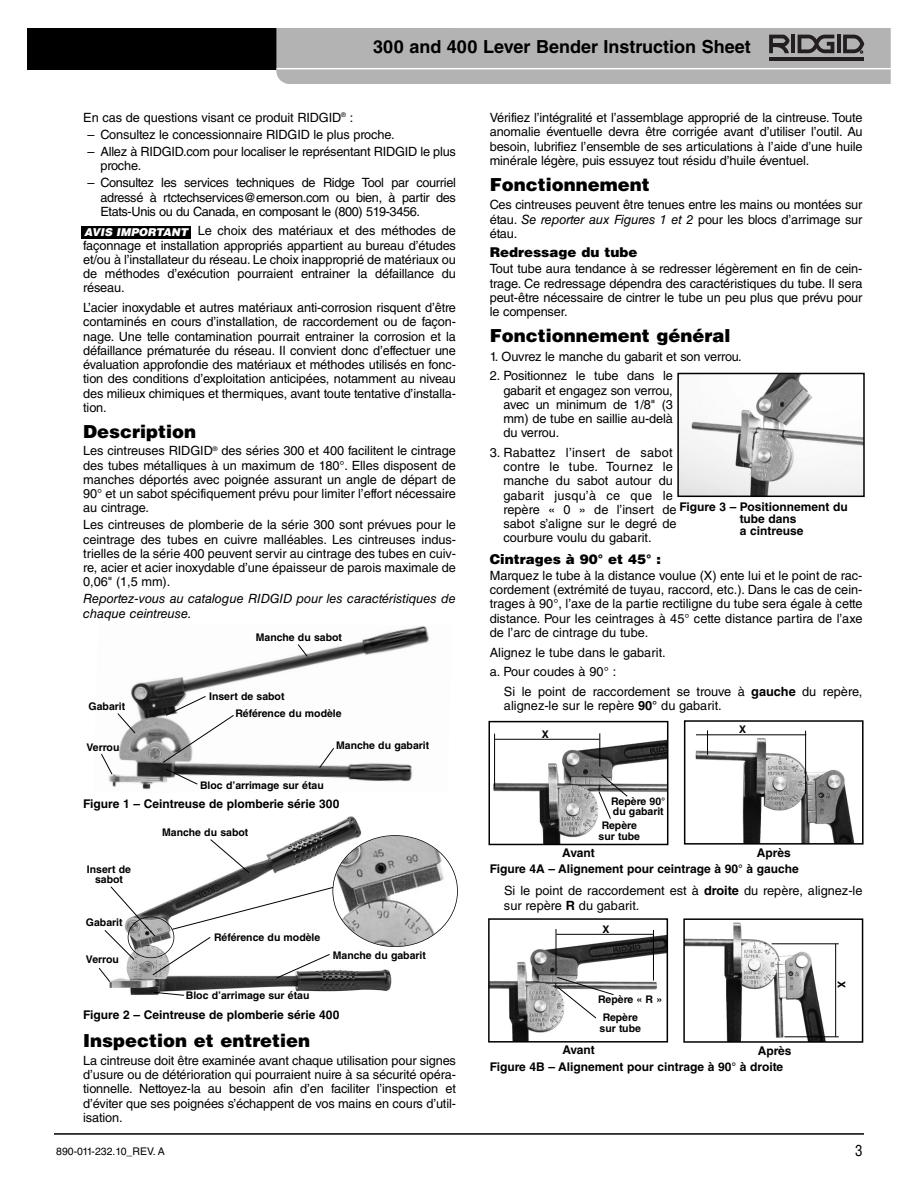
<style>
.page{position:relative;width:918px;height:1188px;background:#fff}
.page>*{position:absolute;margin:0;border:0;box-sizing:border-box;transform-origin:0 0}
.t1{font:900 18px "Helvetica LT Std";color:#000}
.t2{font:700 18px "Helvetica LT Std";color:#000}
.t3{font:condensed 15px "Helvetica LT Std";color:#000}
.t4{font:900 13.5px "Helvetica LT Std";color:#000}
.t5{font:12.75px/14.2px "Helvetica LT Std";letter-spacing:-.01em;color:#000;text-align:justify}
.t6{font:italic 12.75px/14.2px "Helvetica LT Std";letter-spacing:-.005em;color:#000}
.t7{font:700 12px/12px "Helvetica LT Std";color:#000}
.t8{font:italic 900 10.8px "Helvetica LT Std";color:#fff}
.t9{font:700 10.5px/10.5px "Helvetica LT Std";color:#000}
.t10{font:10.5px "Helvetica LT Std";color:#000}
.s1{font-style:italic}
.s2{font-weight:700}
</style>
<div class="page">
<div style="left:27px;top:28px;width:428px;height:41px;background:#000"></div>
<svg style="left:276px;top:28px;width:615px;height:56px;background:#afafaf"></svg>
<hr style="left:54px;top:1133px;width:810px;height:2px;background:#000">
<img style="left:108px;top:626px;width:322px;height:164px">
<svg style="left:297px;top:643px;width:11px;height:15px"></svg>
<svg style="left:117px;top:713px;width:19px;height:21px"></svg>
<div style="left:82px;top:227px;width:109px;height:12px;background:#000"></div>
<svg style="left:101px;top:753px;width:12px;height:22px"></svg>
<img style="left:493px;top:733px;width:172px;height:109px">
<div style="left:488px;top:721px;width:180px;height:124px;border:2px solid #000"></div>
<img style="left:695px;top:730px;width:159px;height:112px">
<div style="left:684px;top:720px;width:180px;height:125px;border:2px solid #000"></div>
<hr style="left:494px;top:734px;width:1px;height:53px;background:#000">
<hr style="left:599px;top:733px;width:1px;height:34px;background:#000">
<hr style="left:494px;top:739px;width:105px;height:1px;background:#000">
<svg style="left:598px;top:774px;width:30px;height:46px"></svg>
<svg style="left:707px;top:730px;width:1px;height:25px"></svg>
<hr style="left:805px;top:731px;width:1px;height:63px;background:#000">
<hr style="left:696px;top:734px;width:110px;height:1px;background:#000">
<img style="left:109px;top:816px;width:329px;height:179px">
<svg style="left:319px;top:747px;width:16px;height:22px"></svg>
<svg style="left:162px;top:695px;width:73px;height:90px"></svg>
<svg style="left:210px;top:839px;width:40px;height:35px"></svg>
<svg style="left:153px;top:991px;width:32px;height:5px"></svg>
<img style="left:680px;top:376px;width:182px;height:118px">
<div style="left:677px;top:373px;width:188px;height:124px;border:2px solid #000"></div>
<img style="left:491px;top:932px;width:174px;height:108px">
<div style="left:488px;top:918px;width:180px;height:125px;border:2px solid #000"></div>
<img style="left:686px;top:922px;width:153px;height:118px">
<div style="left:683px;top:918px;width:180px;height:125px;border:2px solid #000"></div>
<hr style="left:772px;top:943px;width:67px;height:1px;background:#000">
<hr style="left:784px;top:1036px;width:55px;height:1px;background:#000">
<hr style="left:835px;top:944px;width:1px;height:93px;background:#000">
<svg style="left:556px;top:976px;width:58px;height:43px"></svg>
<hr style="left:556px;top:929px;width:1px;height:46px;background:#000">
<hr style="left:653px;top:930px;width:1px;height:51px;background:#000">
<hr style="left:556px;top:934px;width:97px;height:1px;background:#000">
<img style="left:333px;top:836px;width:124px;height:110px;border-radius:50%">
<svg style="left:98px;top:886px;width:236px;height:97px"></svg>
<h1 class="t2" style="left:373px;top:40px;width:379px">300 and 400 Lever Bender Instruction Sheet</h1>
<p class="t5" style="left:83px;top:112px;width:271px">En cas de questions visant ce produit RIDGID<sup>®</sup> :</p>
<p class="t5" style="left:88px;top:129px;width:309px">– Consultez le concessionnaire RIDGID le plus proche.</p>
<p class="t5" style="left:100px;top:146px;width:357px;text-indent:-13px">– Allez à RIDGID.com pour localiser le représentant RIDGID le plus proche.</p>
<p class="t5" style="left:100px;top:177px;width:357px;text-indent:-13px">– Consultez les services techniques de Ridge Tool par courriel adressé à rtctechservices@emerson.com ou bien, à partir des Etats-Unis ou du Canada, en composant le (800) 519-3456.</p>
<p class="t5" style="left:83px;top:225px;width:374px;text-indent:115px">Le choix des matériaux et des méthodes de façonnage et installation appropriés appartient au bureau d’études et/ou à l’installateur du réseau. Le choix inapproprié de matériaux ou de méthodes d’exécution pourraient entrainer la défaillance du réseau.</p>
<p class="t5" style="left:83px;top:302px;width:374px">L’acier inoxydable et autres matériaux anti-corrosion risquent d’être contaminés en cours d’installation, de raccordement ou de façon&shy;nage. Une telle contamination pourrait entrainer la corrosion et la défaillance prématurée du réseau. Il convient donc d’effectuer une évaluation approfondie des matériaux et méthodes utilisés en fonc&shy;tion des conditions d’exploitation anticipées, notamment au niveau des milieux chimiques et thermiques, avant toute tentative d’installa&shy;tion.</p>
<h1 class="t1" style="left:83px;top:425px;width:114px">Description</h1>
<p class="t5" style="left:83px;top:445px;width:374px">Les cintreuses RIDGID<sup>®</sup> des séries 300 et 400 facilitent le cintrage des tubes métalliques à un maximum de 180°. Elles disposent de manches déportés avec poignée assurant un angle de départ de 90° et un sabot spécifiquement prévu pour limiter l’effort nécessaire au cintrage.</p>
<p class="t5" style="left:83px;top:519px;width:374px">Les cintreuses de plomberie de la série 300 sont prévues pour le ceintrage des tubes en cuivre malléables. Les cintreuses indus&shy;trielles de la série 400 peuvent servir au cintrage des tubes en cuiv&shy;re, acier et acier inoxydable d’une épaisseur de parois maximale de 0,06" (1,5 mm).</p>
<p class="t6" style="left:83px;top:593px;width:374px">Reportez-vous au catalogue RIDGID pour les caractéristiques de chaque ceintreuse.</p>
<p class="t8" style="left:84px;top:228px;width:105px">AVIS IMPORTANT</p>
<p class="t9" style="left:256px;top:633px;width:88px">Manche du sabot</p>
<p class="t9" style="left:89px;top:702px;width:38px">Gabarit</p>
<p class="t9" style="left:86px;top:743px;width:34px">Verrou</p>
<p class="t9" style="left:209px;top:692px;width:77px">Insert de sabot</p>
<p class="t9" style="left:235px;top:709px;width:108px">Référence du modèle</p>
<p class="t9" style="left:336px;top:741px;width:95px">Manche du gabarit</p>
<p class="t9" style="left:200px;top:781px;width:125px">Bloc d’arrimage sur étau</p>
<p class="t9" style="left:162px;top:828px;width:88px">Manche du sabot</p>
<p class="t7" style="left:83px;top:799px;width:258px">Figure 1 – Ceintreuse de plomberie série 300</p>
<p class="t9" style="left:87px;top:865px;width:46px;text-align:center">Insert de sabot</p>
<p class="t9" style="left:86px;top:918px;width:38px">Gabarit</p>
<p class="t9" style="left:86px;top:956px;width:34px">Verrou</p>
<p class="t9" style="left:214px;top:933px;width:108px">Référence du modèle</p>
<p class="t9" style="left:186px;top:991px;width:125px">Bloc d’arrimage sur étau</p>
<p class="t9" style="left:333px;top:951px;width:95px">Manche du gabarit</p>
<p class="t7" style="left:83px;top:1009px;width:258px">Figure 2 – Ceintreuse de plomberie série 400</p>
<h1 class="t1" style="left:83px;top:1034px;width:228px">Inspection et entretien</h1>
<p class="t5" style="left:83px;top:1054px;width:374px">La cintreuse doit être examinée avant chaque utilisation pour signes d’usure ou de détérioration qui pourraient nuire à sa sécurité opéra&shy;tionnelle. Nettoyez-la au besoin afin d’en faciliter l’inspection et d’éviter que ses poignées s’échappent de vos mains en cours d’util&shy;isation.</p>
<p class="t5" style="left:490px;top:112px;width:374px">Vérifiez l’intégralité et l’assemblage approprié de la cintreuse. Toute anomalie éventuelle devra être corrigée avant d’utiliser l’outil. Au besoin, lubrifiez l’ensemble de ses articulations à l’aide d’une huile minérale légère, puis essuyez tout résidu d’huile éventuel.</p>
<h1 class="t1" style="left:490px;top:178px;width:162px">Fonctionnement</h1>
<p class="t5" style="left:490px;top:199px;width:374px">Ces cintreuses peuvent être tenues entre les mains ou montées sur étau. <span class="s1">Se reporter aux Figures 1 et 2</span> pour les blocs d’arrimage sur étau.</p>
<p class="t4" style="left:490px;top:247px;width:149px">Redressage du tube</p>
<p class="t5" style="left:490px;top:263px;width:374px">Tout tube aura tendance à se redresser légèrement en fin de cein&shy;trage. Ce redressage dépendra des caractéristiques du tube. Il sera peut-être nécessaire de cintrer le tube un peu plus que prévu pour le compenser.</p>
<h1 class="t1" style="left:490px;top:329px;width:242px">Fonctionnement général</h1>
<p class="t5" style="left:490px;top:350px;width:254px">1. Ouvrez le manche du gabarit et son verrou<span class="s1">.</span></p>
<p class="t5" style="left:503px;top:370px;width:171px;text-indent:-14px">2. Positionnez le tube dans le gabarit et engagez son verrou, avec un minimum de 1/8" (3 mm) de tube en saillie au-delà du verrou.</p>
<p class="t5" style="left:503px;top:447px;width:175px;text-align:left;text-indent:-14px">3. Rabattez l’insert de sabot contre le tube. Tournez le manche du sabot autour du gabarit jusqu’à ce que le repère « 0 » de l’insert de sabot s’aligne sur le degré de courbure voulu du gabarit.</p>
<p class="t4" style="left:490px;top:554px;width:173px">Cintrages à 90° et 45° :</p>
<p class="t5" style="left:490px;top:570px;width:374px">Marquez le tube à la distance voulue (X) ente lui et le point de rac&shy;cordement (extrémité de tuyau, raccord, etc.). Dans le cas de cein&shy;trages à 90°, l’axe de la partie rectiligne du tube sera égale à cette distance. Pour les ceintrages à 45° cette distance partira de l’axe de l’arc de cintrage du tube.</p>
<p class="t5" style="left:490px;top:644px;width:178px;line-height:19.6px">Alignez le tube dans le gabarit. a. Pour coudes à 90° :</p>
<p class="t5" style="left:504px;top:686px;width:360px">Si le point de raccordement se trouve à <span class="s2">gauche</span> du repère, alignez-le sur le repère <span class="s2">90°</span> du gabarit.</p>
<p class="t7" style="left:740px;top:502px;width:109px;text-indent:-60px">Figure 3 – Positionnement du tube dans<br>a cintreuse</p>
<p class="t9" style="left:542px;top:730px;width:9px">X</p>
<p class="t9" style="left:739px;top:725px;width:9px">X</p>
<p class="t9" style="left:611px;top:797px;width:56px">Repère 90° du gabarit</p>
<p class="t9" style="left:599px;top:821px;width:43px">Repère sur tube</p>
<p class="t7" style="left:562px;top:848px;width:34px">Avant</p>
<p class="t7" style="left:757px;top:848px;width:35px">Après</p>
<p class="t7" style="left:490px;top:864px;width:311px">Figure 4A – Alignement pour ceintrage à 90° à gauche</p>
<p class="t5" style="left:504px;top:885px;width:360px">Si le point de raccordement est à <span class="s2">droite</span> du repère, alignez-le sur repère <span class="s2">R</span> du gabarit.</p>
<p class="t9" style="left:603px;top:925px;width:9px">X</p>
<p class="t9" style="left:598px;top:995px;width:66px">Repère « R »</p>
<p class="t9" style="left:600px;top:1013px;width:43px">Repère sur tube</p>
<p class="t7" style="left:562px;top:1045px;width:34px">Avant</p>
<p class="t7" style="left:758px;top:1046px;width:35px">Après</p>
<p class="t7" style="left:490px;top:1062px;width:295px">Figure 4B – Alignement pour cintrage à 90° à droite</p>
<p class="t9" style="left:846px;top:981px;width:9px;rotate:90deg">X</p>
<p class="t10" style="left:56px;top:1148px;width:110px">890-011-232.10_REV. A</p>
<p class="t3" style="left:855px;top:1145px;width:9px">3</p>
</div>
